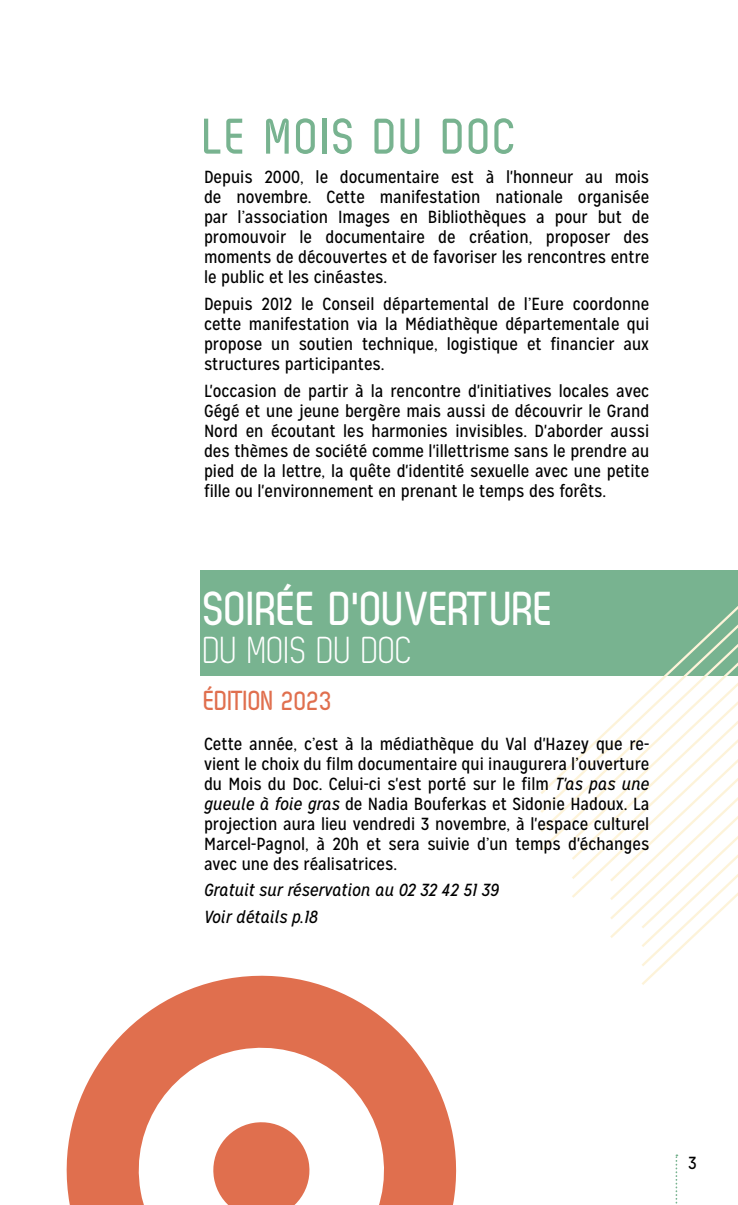
<style>
.page{position:relative;width:738px;height:1205px;background:#fff}
.page>*{position:absolute;margin:0;border:0;box-sizing:border-box;transform-origin:0 0}
.t1{font:700 50px "Zag";letter-spacing:.045em;color:#78b390}
.t2{font:700 47.5px "Zag";color:#fff}
.t3{font:37.5px "Zag Normal";color:#fff}
.t4{font:700 27.5px "Zag";color:#e06f4e}
.t5{font:17.5px/20px "Mission Gothic";color:#000;text-align:justify}
.t6{font:italic 17.5px/26.2px "Mission Gothic";color:#000}
.s1{font-style:italic}
</style>
<div class="page">
<div style="left:200px;top:570px;width:537px;height:105px;background:#78b390"></div>
<svg style="left:642px;top:931px;width:58px;height:38px"></svg>
<svg style="left:638px;top:884px;width:99px;height:47px"></svg>
<svg style="left:569px;top:796px;width:38px;height:47px"></svg>
<svg style="left:607px;top:796px;width:130px;height:88px"></svg>
<svg style="left:537px;top:607px;width:200px;height:189px"></svg>
<svg style="left:66px;top:975px;width:391px;height:230px;fill:#e06f4e"></svg>
<svg style="left:675px;top:1154px;width:2px;height:50px"></svg>
<h1 class="t1" style="left:204px;top:109px;width:315px">LE MOIS DU DOC</h1>
<p class="t5" style="left:204px;top:167px;width:446px">Depuis 2000, le documentaire est à l'honneur au mois de novembre. Cette manifestation nationale organisée par l’association Images en Bibliothèques a pour but de promouvoir le documentaire de création, proposer des moments de découvertes et de favoriser les rencontres entre le public et les cinéastes.</p>
<p class="t5" style="left:204px;top:294px;width:446px">Depuis 2012 le Conseil départemental de l’Eure coordonne cette manifestation via la Médiathèque départementale qui propose un soutien technique, logistique et financier aux structures participantes.</p>
<p class="t5" style="left:204px;top:381px;width:446px">L'occasion de partir à la rencontre d'initiatives locales avec Gégé et une jeune bergère mais aussi de découvrir le Grand Nord en écoutant les harmonies invisibles. D'aborder aussi des thèmes de société comme l'illettrisme sans le prendre au pied de la lettre, la quête d'identité sexuelle avec une petite fille ou l'environnement en prenant le temps des forêts.</p>
<h2 class="t2" style="left:204px;top:583px;width:352px">SOIRÉE D'OUVERTURE</h2>
<h3 class="t3" style="left:204px;top:630px;width:211px">DU MOIS DU DOC</h3>
<h3 class="t4" style="left:204px;top:685px;width:130px">ÉDITION 2023</h3>
<p class="t5" style="left:204px;top:734px;width:446px">Cette année, c’est à la médiathèque du Val d'Hazey que re&shy;vient le choix du film documentaire qui inaugurera l’ouverture du Mois du Doc. Celui-ci s'est porté sur le film <span class="s1">T'as pas une gueule à foie gras</span> de Nadia Bouferkas et Sidonie Hadoux. La projection aura lieu vendredi 3 novembre, à l'espace culturel Marcel-Pagnol, à 20h et sera suivie d’un temps d'échanges avec une des réalisatrices.</p>
<p class="t6" style="left:204px;top:877px;width:296px">Gratuit sur réservation au 02 32 42 51 39<br>Voir détails p.18</p>
<p class="t5" style="left:687px;top:1152px;width:10px">3</p>
</div>
